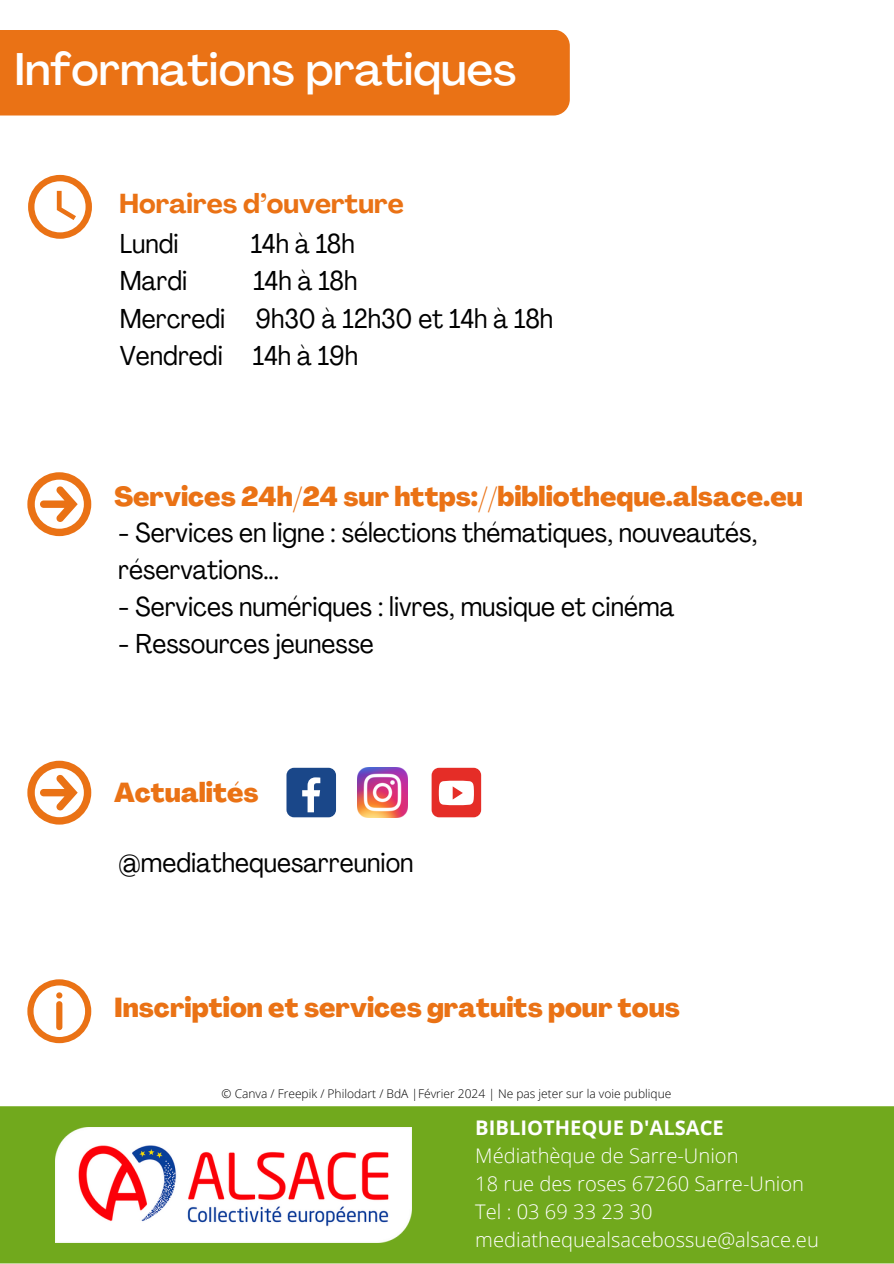
<style>
.page{position:relative;width:894px;height:1264px;background:#fff}
.page>*{position:absolute;margin:0;border:0;box-sizing:border-box;transform-origin:0 0}
.t1{font:500 45px "Agrandir";color:#fff}
.t2{font:condensed 27px/37.2px "Agrandir";color:#000}
.t3{font:800 27px "Agrandir";color:#ea7215}
.t4{font:700 27px "Agrandir";color:#ea7215}
.t5{font:300 20.1px/28.2px "Open Sans";color:#fff}
.t6{font:300 12px "Open Sans";color:#000}
.s1{font-weight:700}
</style>
<div class="page">
<div style="left:0;top:1106px;width:893px;height:157px;background:#71a91d"></div>
<img style="left:56px;top:1127px;width:355px;height:115px">
<div style="left:0;top:30px;width:569px;height:85px;background:#ea7215"></div>
<svg style="left:27px;top:472px;width:64px;height:64px"></svg>
<svg style="left:27px;top:760px;width:64px;height:64px"></svg>
<img style="left:358px;top:767px;width:49px;height:50px">
<div style="left:286px;top:767px;width:50px;height:50px;background:#1a4789;border-radius:8px"></div>
<svg style="left:302px;top:777px;width:18px;height:35px"></svg>
<div style="left:431px;top:767px;width:50px;height:50px;background:#e52d27;border-radius:8px"></div>
<svg style="left:438px;top:780px;width:36px;height:25px"></svg>
<svg style="left:27px;top:979px;width:64px;height:64px"></svg>
<svg style="left:28px;top:175px;width:64px;height:64px"></svg>
<h3 class="t1" style="left:14px;top:52px;width:503px">Informations pratiques</h3>
<h3 class="t4" style="left:119px;top:193px;width:286px">Horaires d’ouverture</h3>
<p class="t2" style="left:120px;top:228px;width:60px">Lundi</p>
<p class="t2" style="left:251px;top:228px;width:105px">14h à 18h</p>
<h2 class="t2" style="left:120px;top:265px;width:69px">Mardi</h2>
<h2 class="t2" style="left:120px;top:265px;width:435px;text-indent:134px">14h à 18h<br>Mercredi 9h30 à 12h30 et 14h à 18h<br>Vendredi 14h à 19h</h2>
<p class="t3" style="left:114px;top:485px;width:690px">Services 24h/24 sur https://bibliotheque.alsace.eu</p>
<p class="t2" style="left:118px;top:516px;width:640px">- Services en ligne : sélections thématiques, nouveautés, réservations...</p>
<p class="t2" style="left:118px;top:590px;width:557px">- Services numériques : livres, musique et cinéma</p>
<p class="t2" style="left:118px;top:627px;width:257px">- Ressources jeunesse</p>
<h2 class="t3" style="left:114px;top:781px;width:146px">Actualités</h2>
<h2 class="t2" style="left:118px;top:846px;width:296px">@mediathequesarreunion</h2>
<p class="t3" style="left:114px;top:997px;width:567px">Inscription et services gratuits pour tous</p>
<h1 class="t6" style="left:221px;top:1084px;width:451px">© Canva / Freepik / Philodart / BdA |Février 2024 | Ne pas jeter sur la voie publique</h1>
<p class="t5" style="left:475px;top:1112px;width:345px"><span class="s1">BIBLIOTHEQUE D'ALSACE<br></span>Médiathèque de Sarre-Union<br>18 rue des roses 67260 Sarre-Union<br>Tel : 03 69 33 23 30 mediathequealsacebossue@alsace.eu</p>
</div>
